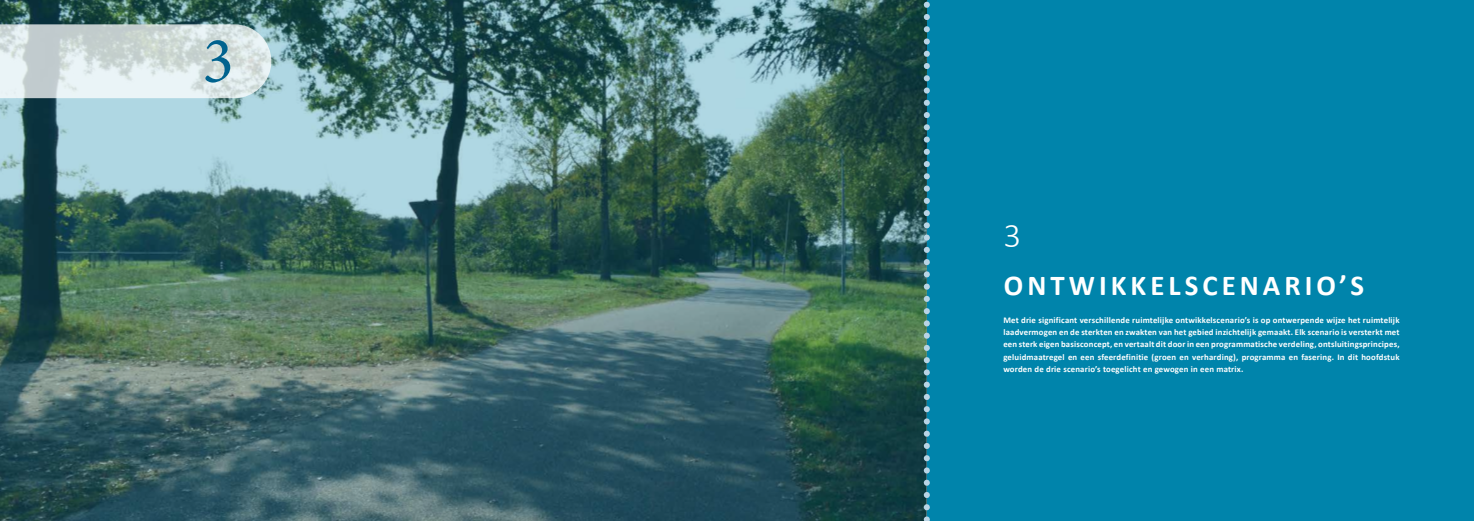
<style>
.page{position:relative;width:1474px;height:521px;background:#fff}
.page>*{position:absolute;margin:0;border:0;box-sizing:border-box;transform-origin:0 0}
.t1{font:65.62px "Minion Pro";color:#00638e}
.t2{font:300 35px "Calibri";color:#fff}
.t3{font:700 28.88px "Calibri";letter-spacing:.14em;color:#fff}
.t4{font:700 8.75px/12.2px "Calibri";letter-spacing:.02em;color:#fff;text-align:justify}
</style>
<div class="page">
<div style="left:927px;top:0;width:546px;height:521px;background:#0084ab"></div>
<img style="left:0;top:0;width:923px;height:521px">
<svg style="left:0;top:24px;width:271px;height:74px;background:#d3dfdf"></svg>
<svg style="left:923px;top:0;width:6px;height:521px"></svg>
<h1 class="t1" style="left:202px;top:17px;width:33px">3</h1>
<h2 class="t2" style="left:1003px;top:214px;width:19px">3</h2>
<h3 class="t3" style="left:1003px;top:265px;width:362px">ONTWIKKELSCENARIO’S</h3>
<p class="t4" style="left:1003px;top:314px;width:398px">Met drie significant verschillende ruimtelijke ontwikkelscenario’s is op ontwerpende wijze het ruimtelijk laadvermogen en de sterkten en zwakten van het gebied inzichtelijk gemaakt. Elk scenario is versterkt met een sterk eigen basisconcept, en vertaalt dit door in een programmatische verdeling, ontsluitingsprincipes, geluidmaatregel en een sfeerdefinitie (groen en verharding), programma en fasering. In dit hoofdstuk worden de drie scenario’s toegelicht en gewogen in een matrix.</p>
</div>
